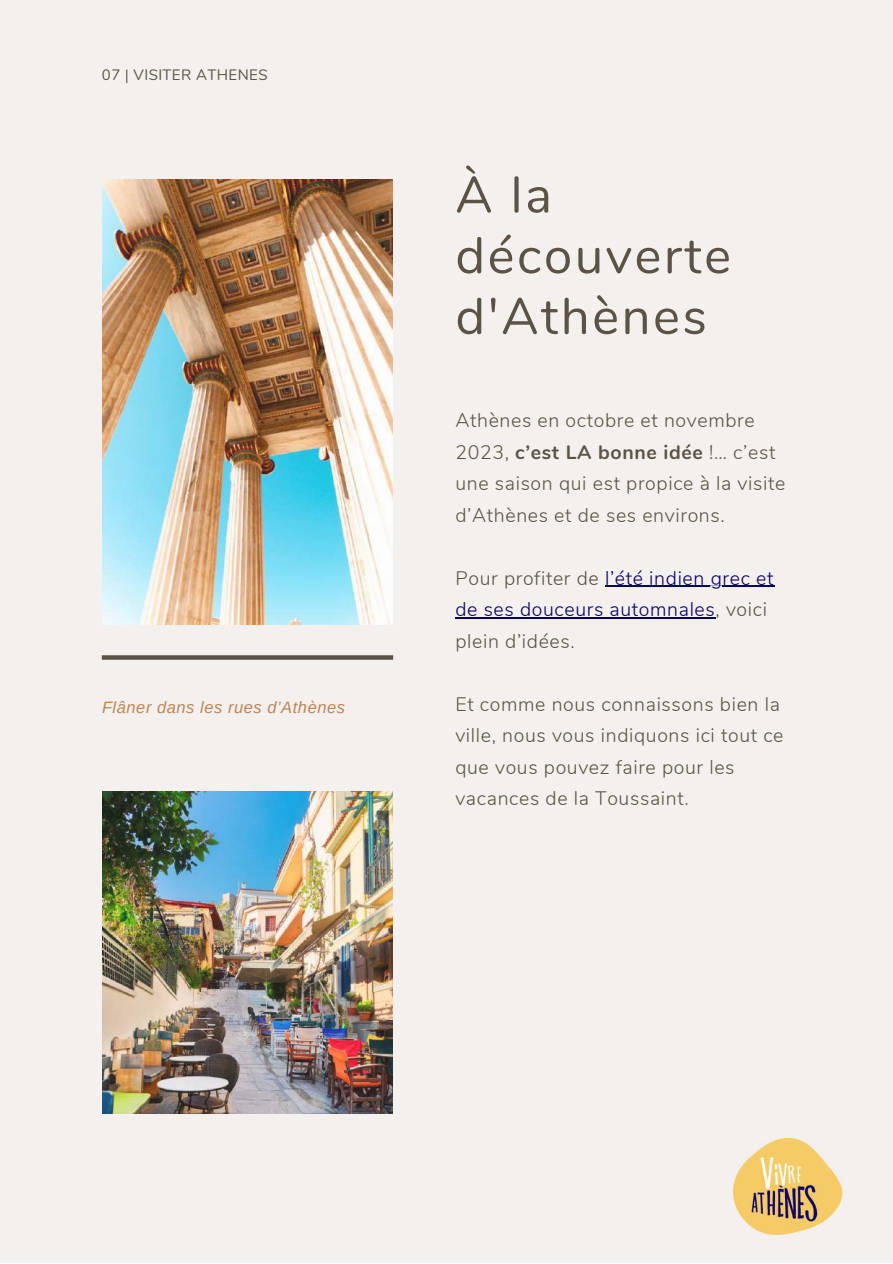
<style>
.page{position:relative;width:893px;height:1264px;background:#fff}
.page>*{position:absolute;margin:0;border:0;box-sizing:border-box;transform-origin:0 0}
.t1{font:51px/60.8px "Nunito";letter-spacing:.05em;color:#5b5346}
.t2{font:300 19.5px/31.5px "Nunito";letter-spacing:.035em;color:#5b5346}
.t3{font:300 19.5px/31.5px "Nunito";letter-spacing:.035em;color:#08006b}
.t4{font:italic 16.5px "Arimo";letter-spacing:.035em;color:#be8456}
.t5{font:15px "Nunito";letter-spacing:.03em;color:#5b5346}
.s1{font-weight:700}
.s2{color:#5b5346}
</style>
<div class="page">
<div style="left:0;top:0;width:892px;height:1262px;background:#f4f0ee"></div>
<svg style="left:102px;top:655px;width:291px;height:4px"></svg>
<svg style="left:126px;top:70px;width:1px;height:13px"></svg>
<img style="left:102px;top:791px;width:290px;height:322px">
<hr style="left:605px;top:586px;width:169px;height:1px;background:#08006b">
<hr style="left:455px;top:617px;width:260px;height:1px;background:#08006b">
<img style="left:102px;top:179px;width:290px;height:446px">
<img style="left:734px;top:1138px;width:109px;height:96px">
<p class="t5" style="left:102px;top:65px;width:167px">07 VISITER ATHENES</p>
<p class="t4" style="left:102px;top:697px;width:244px">Flâner dans les rues d’Athènes</p>
<h1 class="t1" style="left:455px;top:165px;width:277px">À la découverte d'Athènes</h1>
<p class="t2" style="left:455px;top:405px;width:331px">Athènes en octobre et novembre<br>2023, <span class="s1">c’est LA bonne idée</span> !… c’est une saison qui est propice à la visite d’Athènes et de ses environs.</p>
<p class="t3" style="left:455px;top:562px;width:319px"><span class="s2">Pour profiter de</span> l’été indien grec et de ses douceurs automnales<span class="s2">, voici plein d’idées.</span></p>
<p class="t2" style="left:455px;top:688px;width:329px">Et comme nous connaissons bien la ville, nous vous indiquons ici tout ce que vous pouvez faire pour les vacances de la Toussaint.</p>
</div>
